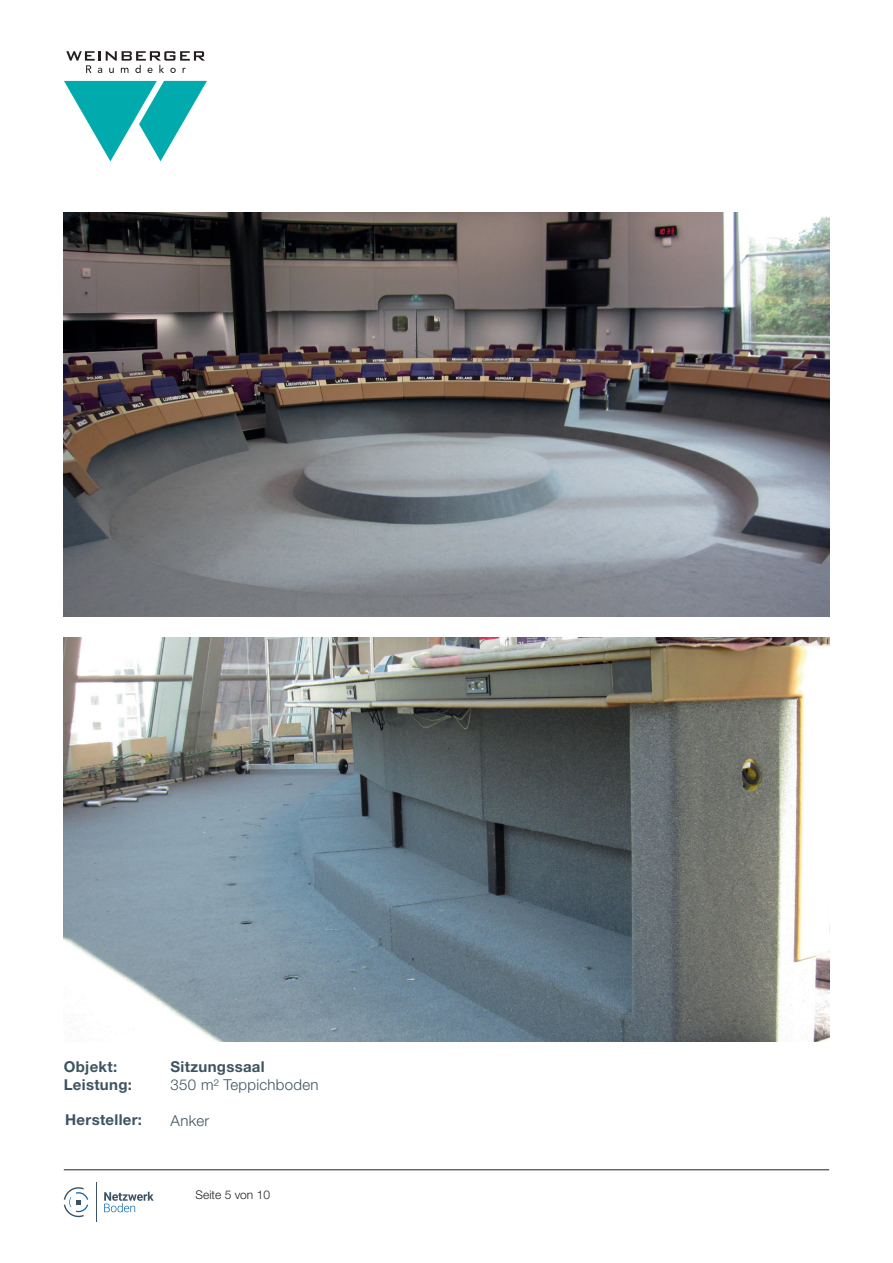
<style>
.page{position:relative;width:893px;height:1263px;background:#fff}
.page>*{position:absolute;margin:0;border:0;box-sizing:border-box;transform-origin:0 0}
.t1{font:700 15px/18px "Helvetica Neue LT Pro";letter-spacing:.02em;color:#3e5361}
.t2{font:300 15px "Helvetica Neue LT Pro";letter-spacing:.02em;color:#3e5361}
.t3{font:300 12px "Helvetica Neue LT Pro";color:#231f20}
</style>
<div class="page">
<svg style="left:104px;top:1192px;width:50px;height:20px"></svg>
<hr style="left:96px;top:1182px;width:1px;height:40px;background:#3a5262">
<svg style="left:64px;top:1187px;width:24px;height:30px"></svg>
<hr style="left:64px;top:1169px;width:765px;height:1px;background:#231f20">
<svg style="left:64px;top:81px;width:143px;height:80px"></svg>
<svg style="left:66px;top:51px;width:139px;height:22px"></svg>
<img style="left:64px;top:638px;width:765px;height:404px">
<img style="left:64px;top:213px;width:765px;height:404px">
<p class="t1" style="left:64px;top:1057px;width:70px">Objekt:<br>Leistung:</p>
<p class="t1" style="left:65px;top:1110px;width:78px">Hersteller:</p>
<p class="t1" style="left:171px;top:1057px;width:96px">Sitzungssaal</p>
<p class="t2" style="left:171px;top:1075px;width:149px">350 m² Teppichboden</p>
<p class="t2" style="left:171px;top:1112px;width:40px">Anker</p>
<p class="t3" style="left:196px;top:1188px;width:76px">Seite 5 von 10</p>
</div>
